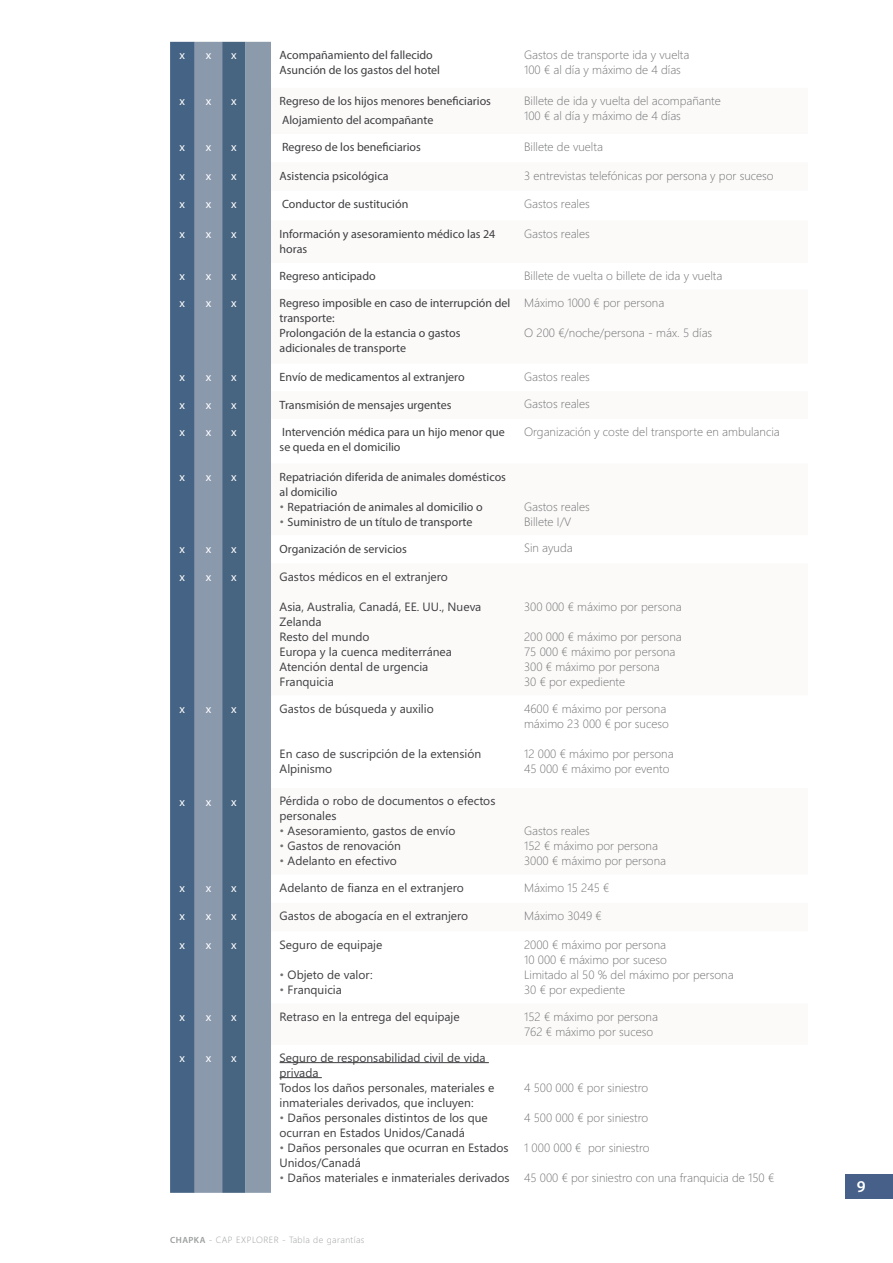
<style>
.page{position:relative;width:893px;height:1263px;background:#fff}
.page>*{position:absolute;margin:0;border:0;box-sizing:border-box;transform-origin:0 0}
.t1{font:600 16.5px "Myriad Pro";color:#fff}
.t2{font:300 12px/15px "Segoe WP";color:#707172}
.t3{font:12px/15px "Segoe WP";color:#3e3d40}
.t4{font:12px/15px "Myriad Pro";color:#3e3d40}
.t5{font:12px "Myriad Pro";color:#fff}
.t6{font:300 9px "Segoe WP";letter-spacing:.05em;color:#9c9e9f}
.s1{font-family:"Segoe WP";font-weight:300;color:#707172}
.s2{font-weight:300;color:#707172}
.s3{font-family:"Myriad Pro";font-weight:600}
</style>
<div class="page">
<div style="left:845px;top:1174px;width:48px;height:24px;background:#46608a"></div>
<svg style="left:170px;top:42px;width:101px;height:1151px;background:#6b8099"></svg>
<hr style="left:280px;top:1062px;width:209px;height:1px;background:#3e3d40">
<hr style="left:280px;top:1077px;width:42px;height:1px;background:#3e3d40">
<p class="t5" style="left:180px;top:48px;width:7px">x</p>
<p class="t5" style="left:206px;top:48px;width:7px">x</p>
<p class="t5" style="left:231px;top:48px;width:7px">x</p>
<p class="t4" style="left:280px;top:48px;width:162px;line-height:14.4px">Acompañamiento del fallecido<br>Asunción de los gastos del hotel</p>
<p class="t2" style="left:524px;top:47px;width:167px">Gastos de transporte ida y vuelta<br>100 € al día y máximo de 4 días</p>
<p class="t5" style="left:180px;top:94px;width:7px">x</p>
<p class="t5" style="left:206px;top:94px;width:7px">x</p>
<p class="t5" style="left:231px;top:94px;width:7px">x</p>
<p class="t4" style="left:280px;top:92px;width:213px;line-height:18.6px">Regreso de los hijos menores beneficiarios<br>Alojamiento del acompañante</p>
<p class="t2" style="left:524px;top:93px;width:198px">Billete de ida y vuelta del acompañante<br>100 € al día y máximo de 4 días</p>
<p class="t5" style="left:180px;top:140px;width:7px">x</p>
<p class="t5" style="left:206px;top:140px;width:7px">x</p>
<p class="t5" style="left:231px;top:140px;width:7px">x</p>
<p class="t4" style="left:282px;top:140px;width:140px">Regreso de los beneficiarios</p>
<p class="t2" style="left:524px;top:139px;width:80px">Billete de vuelta</p>
<p class="t5" style="left:180px;top:168px;width:7px">x</p>
<p class="t5" style="left:206px;top:168px;width:7px">x</p>
<p class="t5" style="left:231px;top:168px;width:7px">x</p>
<p class="t4" style="left:280px;top:168px;width:110px">Asistencia psicológica</p>
<p class="t2" style="left:524px;top:167px;width:251px">3 entrevistas telefónicas por persona y por suceso</p>
<p class="t5" style="left:180px;top:197px;width:7px">x</p>
<p class="t5" style="left:206px;top:197px;width:7px">x</p>
<p class="t5" style="left:231px;top:197px;width:7px">x</p>
<p class="t4" style="left:282px;top:196px;width:128px">Conductor de sustitución</p>
<p class="t2" style="left:524px;top:196px;width:67px">Gastos reales</p>
<p class="t5" style="left:180px;top:226px;width:7px">x</p>
<p class="t5" style="left:206px;top:226px;width:7px">x</p>
<p class="t5" style="left:231px;top:226px;width:7px">x</p>
<p class="t4" style="left:280px;top:226px;width:217px">Información y asesoramiento médico las 24 horas</p>
<p class="t2" style="left:524px;top:225px;width:67px">Gastos reales</p>
<p class="t5" style="left:180px;top:269px;width:7px">x</p>
<p class="t5" style="left:206px;top:269px;width:7px">x</p>
<p class="t5" style="left:231px;top:269px;width:7px">x</p>
<p class="t4" style="left:280px;top:269px;width:98px">Regreso anticipado</p>
<p class="t2" style="left:524px;top:268px;width:200px">Billete de vuelta o billete de ida y vuelta</p>
<p class="t5" style="left:180px;top:296px;width:7px">x</p>
<p class="t5" style="left:206px;top:296px;width:7px">x</p>
<p class="t5" style="left:231px;top:296px;width:7px">x</p>
<p class="t4" style="left:280px;top:295px;width:232px">Regreso imposible en caso de interrupción del transporte:<br>Prolongación de la estancia o gastos adicionales de transporte</p>
<p class="t2" style="left:524px;top:294px;width:142px">Máximo 1000 € por persona</p>
<p class="t2" style="left:524px;top:324px;width:190px">O 200 €/noche/persona - máx. 5 días</p>
<p class="t5" style="left:180px;top:370px;width:7px">x</p>
<p class="t5" style="left:206px;top:370px;width:7px">x</p>
<p class="t5" style="left:231px;top:370px;width:7px">x</p>
<p class="t4" style="left:280px;top:369px;width:187px">Envío de medicamentos al extranjero</p>
<p class="t2" style="left:524px;top:368px;width:67px">Gastos reales</p>
<p class="t5" style="left:180px;top:397px;width:7px">x</p>
<p class="t5" style="left:206px;top:397px;width:7px">x</p>
<p class="t5" style="left:231px;top:397px;width:7px">x</p>
<p class="t4" style="left:280px;top:397px;width:173px">Transmisión de mensajes urgentes</p>
<p class="t2" style="left:524px;top:396px;width:67px">Gastos reales</p>
<p class="t5" style="left:180px;top:425px;width:7px">x</p>
<p class="t5" style="left:206px;top:425px;width:7px">x</p>
<p class="t5" style="left:231px;top:425px;width:7px">x</p>
<p class="t4" style="left:280px;top:425px;width:227px">Intervención médica para un hijo menor que se queda en el domicilio</p>
<p class="t2" style="left:524px;top:424px;width:257px">Organización y coste del transporte en ambulancia</p>
<p class="t5" style="left:180px;top:470px;width:7px">x</p>
<p class="t5" style="left:206px;top:470px;width:7px">x</p>
<p class="t5" style="left:231px;top:470px;width:7px">x</p>
<p class="t4" style="left:280px;top:469px;width:228px">Repatriación diferida de animales domésticos al domicilio</p>
<p class="t4" style="left:280px;top:499px;width:205px"><span class="s1">•</span> Repatriación de animales al domicilio o</p>
<p class="t4" style="left:280px;top:514px;width:194px"><span class="s1">•</span> Suministro de un título de transporte</p>
<p class="t2" style="left:524px;top:498px;width:67px">Gastos reales<br>Billete I/V</p>
<p class="t5" style="left:180px;top:541px;width:7px">x</p>
<p class="t5" style="left:206px;top:541px;width:7px">x</p>
<p class="t5" style="left:231px;top:541px;width:7px">x</p>
<p class="t4" style="left:280px;top:541px;width:129px">Organización de servicios</p>
<p class="t2" style="left:524px;top:540px;width:50px">Sin ayuda</p>
<p class="t5" style="left:180px;top:569px;width:7px">x</p>
<p class="t5" style="left:206px;top:569px;width:7px">x</p>
<p class="t5" style="left:231px;top:569px;width:7px">x</p>
<p class="t3" style="left:280px;top:568px;width:170px">Gastos médicos en el extranjero</p>
<p class="t3" style="left:280px;top:598px;width:203px">Asia, Australia, Canadá, EE. UU., Nueva<br>Zelanda<br>Resto del mundo<br>Europa y la cuenca mediterránea<br>Atención dental de urgencia<br>Franquicia</p>
<p class="t2" style="left:524px;top:598px;width:159px">300 000 € máximo por persona</p>
<p class="t2" style="left:524px;top:628px;width:159px">200 000 € máximo por persona<br>75 000 € máximo por persona<br>300 € máximo por persona<br>30 € por expediente</p>
<p class="t5" style="left:180px;top:701px;width:7px">x</p>
<p class="t5" style="left:206px;top:701px;width:7px">x</p>
<p class="t5" style="left:231px;top:701px;width:7px">x</p>
<p class="t3" style="left:280px;top:700px;width:156px">Gastos de búsqueda y auxilio</p>
<p class="t3" style="left:280px;top:745px;width:203px">En caso de suscripción de la extensión<br>Alpinismo</p>
<p class="t5" style="left:180px;top:794px;width:7px">x</p>
<p class="t5" style="left:206px;top:794px;width:7px">x</p>
<p class="t5" style="left:231px;top:794px;width:7px">x</p>
<p class="t3" style="left:280px;top:793px;width:217px">Pérdida o robo de documentos o efectos personales</p>
<p class="t3" style="left:280px;top:823px;width:177px"><span class="s2">•</span> Asesoramiento, gastos de envío</p>
<p class="t3" style="left:280px;top:838px;width:123px"><span class="s2">•</span> Gastos de renovación</p>
<p class="t3" style="left:280px;top:853px;width:119px"><span class="s2">•</span> Adelanto en efectivo</p>
<p class="t2" style="left:524px;top:700px;width:146px">4600 € máximo por persona máximo 23 000 € por suceso</p>
<p class="t2" style="left:524px;top:745px;width:151px">12 000 € máximo por persona<br>45 000 € máximo por evento</p>
<p class="t2" style="left:524px;top:823px;width:143px">Gastos reales<br>152 € máximo por persona<br>3000 € máximo por persona</p>
<p class="t5" style="left:180px;top:881px;width:7px">x</p>
<p class="t5" style="left:206px;top:881px;width:7px">x</p>
<p class="t5" style="left:231px;top:881px;width:7px">x</p>
<p class="t3" style="left:280px;top:879px;width:186px">Adelanto de fianza en el extranjero</p>
<p class="t2" style="left:524px;top:879px;width:87px">Máximo 15 245 €</p>
<p class="t5" style="left:180px;top:909px;width:7px">x</p>
<p class="t5" style="left:206px;top:909px;width:7px">x</p>
<p class="t5" style="left:231px;top:909px;width:7px">x</p>
<p class="t3" style="left:280px;top:908px;width:190px">Gastos de abogacía en el extranjero</p>
<p class="t2" style="left:524px;top:908px;width:79px">Máximo 3049 €</p>
<p class="t5" style="left:180px;top:937px;width:7px">x</p>
<p class="t5" style="left:206px;top:937px;width:7px">x</p>
<p class="t5" style="left:231px;top:937px;width:7px">x</p>
<p class="t3" style="left:280px;top:936px;width:104px">Seguro de equipaje</p>
<p class="t3" style="left:280px;top:966px;width:95px"><span class="s2">•</span> Objeto de valor:</p>
<p class="t3" style="left:280px;top:981px;width:64px"><span class="s2">•</span> Franquicia</p>
<p class="t2" style="left:524px;top:936px;width:211px">2000 € máximo por persona<br>10 000 € máximo por suceso<br>Limitado al 50 % del máximo por persona<br>30 € por expediente</p>
<p class="t5" style="left:180px;top:1010px;width:7px">x</p>
<p class="t5" style="left:206px;top:1010px;width:7px">x</p>
<p class="t5" style="left:231px;top:1010px;width:7px">x</p>
<p class="t3" style="left:280px;top:1008px;width:182px">Retraso en la entrega del equipaje</p>
<p class="t2" style="left:524px;top:1008px;width:135px">152 € máximo por persona<br>762 € máximo por suceso</p>
<p class="t5" style="left:180px;top:1051px;width:7px">x</p>
<p class="t5" style="left:206px;top:1051px;width:7px">x</p>
<p class="t5" style="left:231px;top:1051px;width:7px">x</p>
<p class="t3" style="left:280px;top:1049px;width:216px">Seguro de responsabilidad civil de vida privada<br>Todos los daños personales, materiales e inmateriales derivados, que incluyen:</p>
<p class="t3" style="left:280px;top:1109px;width:210px"><span class="s2">•</span> Daños personales distintos de los que ocurran en Estados Unidos/Canadá</p>
<p class="t3" style="left:280px;top:1139px;width:231px"><span class="s2">•</span> Daños personales que ocurran en Estados<br>Unidos/Canadá</p>
<p class="t3" style="left:280px;top:1169px;width:232px"><span class="s2">•</span> Daños materiales e inmateriales derivados</p>
<p class="t2" style="left:524px;top:1080px;width:126px">4 500 000 € por siniestro</p>
<p class="t2" style="left:524px;top:1110px;width:126px">4 500 000 € por siniestro</p>
<p class="t2" style="left:524px;top:1140px;width:127px">1 000 000 € por siniestro</p>
<p class="t2" style="left:524px;top:1170px;width:252px">45 000 € por siniestro con una franquicia de 150 €</p>
<p class="t6" style="left:170px;top:1233px;width:196px"><span class="s3">CHAPKA</span> - CAP EXPLORER - Tabla de garantías</p>
<h1 class="t1" style="left:857px;top:1176px;width:10px">9</h1>
</div>
